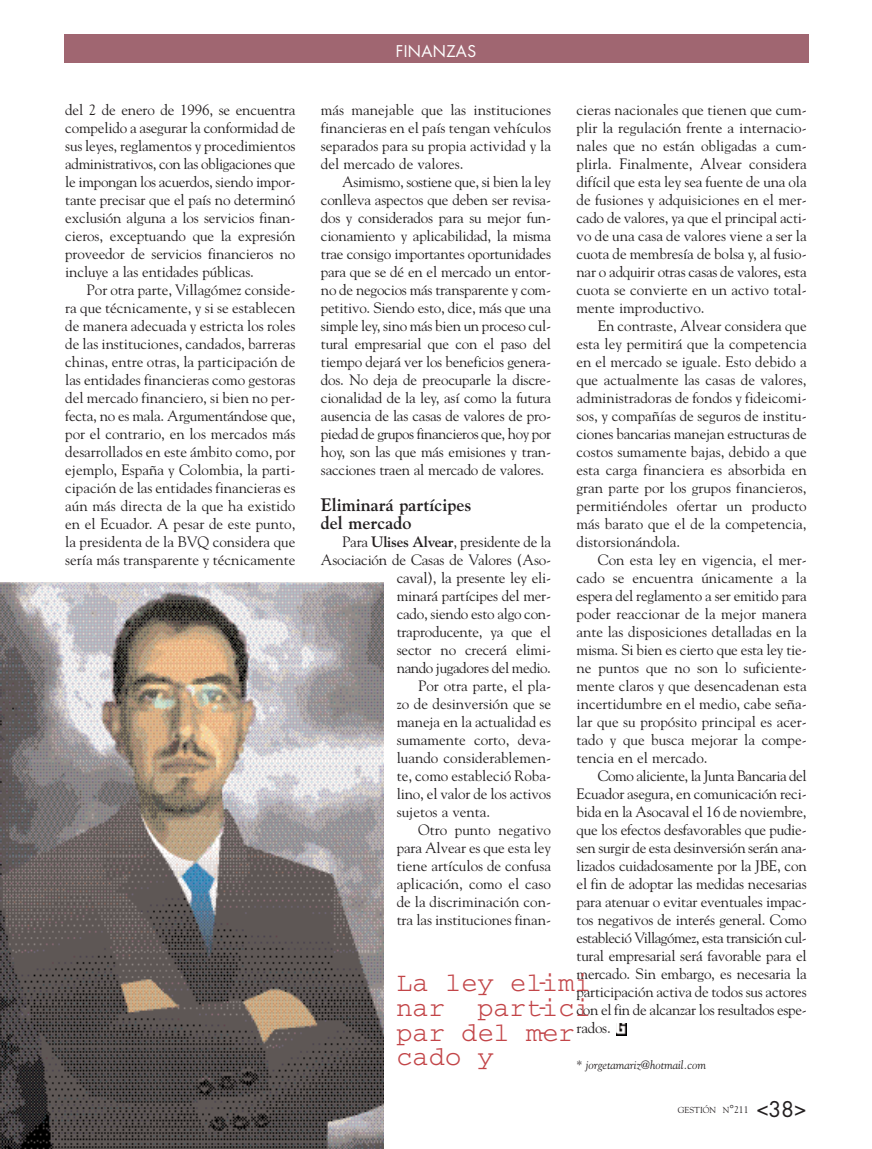
<style>
.page{position:relative;width:872px;height:1149px;background:#fff}
.page>*{position:absolute;margin:0;border:0;box-sizing:border-box;transform-origin:0 0}
.t1{font:27px/24.8px "Courier";color:#c24548}
.t2{font:700 18px/18px "Goudy Std";color:#231f20}
.t3{font:15.75px "Futura";letter-spacing:.025em;color:#fff}
.t4{font:15px/18px "Goudy Std";color:#231f20;text-align:justify}
.t5{font:15px "Goudy Std";letter-spacing:-.03em;color:#231f20}
.t6{font:italic 12px "Goudy Std";color:#231f20}
.t7{font:8.7px "Goudy Std";color:#231f20}
.s1{font-weight:700}
.s2{font-size:11.55px}
.s3{font-size:9.75px}
.s4{font-family:"Futura";font-size:21px}
</style>
<div class="page">
<div style="left:64px;top:34px;width:744px;height:29px;background:#a06671"></div>
<img style="left:0;top:582px;width:383px;height:566px">
<svg style="left:616px;top:1023px;width:10px;height:12px"></svg>
<p class="t4" style="left:65px;top:100px;width:232px">del 2 de enero de 1996, se encuentra compelido a asegurar la conformidad de sus leyes, reglamentos y procedimientos administrativos, con las obligaciones que le impongan los acuerdos, siendo impor&shy;tante precisar que el país no determinó exclusión alguna a los servicios finan&shy;cieros, exceptuando que la expresión proveedor de servicios financieros no incluye a las entidades públicas.</p>
<p class="t4" style="left:65px;top:280px;width:232px;text-indent:21px">Por otra parte, Villagómez conside&shy;ra que técnicamente, y si se establecen de manera adecuada y estricta los roles de las instituciones, candados, barreras chinas, entre otras, la participación de las entidades financieras como gestoras del mercado financiero, si bien no per&shy;fecta, no es mala. Argumentándose que, por el contrario, en los mercados más desarrollados en este ámbito como, por ejemplo, España y Colombia, la parti&shy;cipación de las entidades financieras es aún más directa de la que ha existido en el Ecuador. A pesar de este punto, la presidenta de la BVQ considera que sería más transparente y técnicamente</p>
<p class="t3" style="left:396px;top:44px;width:82px">FINANZAS</p>
<p class="t4" style="left:576px;top:100px;width:232px">cieras nacionales que tienen que cum&shy;plir la regulación frente a internacio&shy;nales que no están obligadas a cum&shy;plirla. Finalmente, Alvear considera difícil que esta ley sea fuente de una ola de fusiones y adquisiciones en el mer&shy;cado de valores, ya que el principal acti&shy;vo de una casa de valores viene a ser la cuota de membresía de bolsa y, al fusio&shy;nar o adquirir otras casas de valores, esta cuota se convierte en un activo total&shy;mente improductivo.</p>
<p class="t4" style="left:576px;top:316px;width:232px;text-indent:21px">En contraste, Alvear considera que esta ley permitirá que la competencia en el mercado se iguale. Esto debido a que actualmente las casas de valores, administradoras de fondos y fideicomi&shy;sos, y compañías de seguros de institu&shy;ciones bancarias manejan estructuras de costos sumamente bajas, debido a que esta carga financiera es absorbida en gran parte por los grupos financieros, permitiéndoles ofertar un producto más barato que el de la competencia, distorsionándola.</p>
<p class="t4" style="left:576px;top:550px;width:232px;text-indent:21px">Con esta ley en vigencia, el mer&shy;cado se encuentra únicamente a la espera del reglamento a ser emitido para poder reaccionar de la mejor manera ante las disposiciones detalladas en la misma. Si bien es cierto que esta ley tie&shy;ne puntos que no son lo suficiente&shy;mente claros y que desencadenan esta incertidumbre en el medio, cabe seña&shy;lar que su propósito principal es acer&shy;tado y que busca mejorar la compe&shy;tencia en el mercado.</p>
<p class="t4" style="left:576px;top:766px;width:232px;text-indent:21px">Como aliciente, la Junta Bancaria del Ecuador asegura, en comunicación reci&shy;bida en la Asocaval el 16 de noviembre, que los efectos desfavorables que pudie&shy;sen surgir de esta desinversión serán ana&shy;lizados cuidadosamente por la JBE, con el fin de adoptar las medidas necesarias para atenuar o evitar eventuales impac&shy;tos negativos de interés general. Como estableció Villagómez, esta transición cul&shy;tural empresarial será favorable para el mercado. Sin embargo, es necesaria la participación activa de todos sus actores con el fin de alcanzar los resultados espe&shy;rados.</p>
<p class="t6" style="left:576px;top:1057px;width:131px">* jorgetamariz@hotmail.com</p>
<p class="t4" style="left:321px;top:100px;width:232px">más manejable que las instituciones financieras en el país tengan vehículos separados para su propia actividad y la del mercado de valores.</p>
<p class="t4" style="left:321px;top:172px;width:232px;text-indent:21px">Asimismo, sostiene que, si bien la ley conlleva aspectos que deben ser revisa&shy;dos y considerados para su mejor fun&shy;cionamiento y aplicabilidad, la misma trae consigo importantes oportunidades para que se dé en el mercado un entor&shy;no de negocios más transparente y com&shy;petitivo. Siendo esto, dice, más que una simple ley, sino más bien un proceso cul&shy;tural empresarial que con el paso del tiempo dejará ver los beneficios genera&shy;dos. No deja de preocuparle la discre&shy;cionalidad de la ley, así como la futura ausencia de las casas de valores de pro&shy;piedad de grupos financieros que, hoy por hoy, son las que más emisiones y tran&shy;sacciones traen al mercado de valores.</p>
<p class="t2" style="left:321px;top:495px;width:152px">Eliminará partícipes del mercado</p>
<p class="t4" style="left:342px;top:532px;width:210px">Para <span class="s1">Ulises Alvear</span>, presidente de la</p>
<p class="t4" style="left:321px;top:550px;width:232px">Asociación de Casas de Valores (Aso-</p>
<p class="t4" style="left:397px;top:568px;width:156px">caval), la presente ley eli-</p>
<p class="t4" style="left:397px;top:586px;width:156px">minará partícipes del mer-</p>
<p class="t4" style="left:397px;top:604px;width:156px">cado, siendo esto algo con-</p>
<p class="t4" style="left:397px;top:622px;width:156px">traproducente, ya que el</p>
<p class="t4" style="left:397px;top:640px;width:156px">sector no crecerá elimi-</p>
<p class="t5" style="left:397px;top:659px;width:156px">nando jugadores del medio.</p>
<p class="t4" style="left:418px;top:676px;width:134px">Por otra parte, el pla-</p>
<p class="t4" style="left:397px;top:694px;width:156px">zo de desinversión que se</p>
<p class="t4" style="left:397px;top:712px;width:156px">maneja en la actualidad es</p>
<p class="t4" style="left:397px;top:730px;width:156px">sumamente corto, deva-</p>
<p class="t4" style="left:397px;top:748px;width:156px">luando considerablemen-</p>
<p class="t4" style="left:397px;top:766px;width:156px">te, como estableció Roba-</p>
<p class="t4" style="left:397px;top:784px;width:156px">lino, el valor de los activos</p>
<p class="t4" style="left:397px;top:802px;width:95px">sujetos a venta.</p>
<p class="t4" style="left:418px;top:820px;width:134px">Otro punto negativo</p>
<p class="t4" style="left:397px;top:838px;width:156px">para Alvear es que esta ley</p>
<p class="t4" style="left:397px;top:856px;width:156px">tiene artículos de confusa</p>
<p class="t4" style="left:397px;top:874px;width:156px">aplicación, como el caso</p>
<p class="t4" style="left:397px;top:892px;width:156px">de la discriminación con-</p>
<p class="t4" style="left:397px;top:910px;width:156px">tra las instituciones finan-</p>
<h1 class="t1" style="left:396px;top:971px;width:196px">La ley elimi</h1>
<h1 class="t1" style="left:396px;top:971px;width:196px;text-indent:138px">- nar partici</h1>
<h1 class="t1" style="left:396px;top:996px;width:180px;text-indent:138px">- par del mer</h1>
<h1 class="t1" style="left:534px;top:1021px;width:18px">-</h1>
<h1 class="t1" style="left:396px;top:1046px;width:99px">cado y</h1>
<p class="t7" style="left:678px;top:1104px;width:130px">GESTIÓN N<span class="s2">°</span><span class="s3">211</span> <span class="s4">&lt;38&gt;</span></p>
</div>
